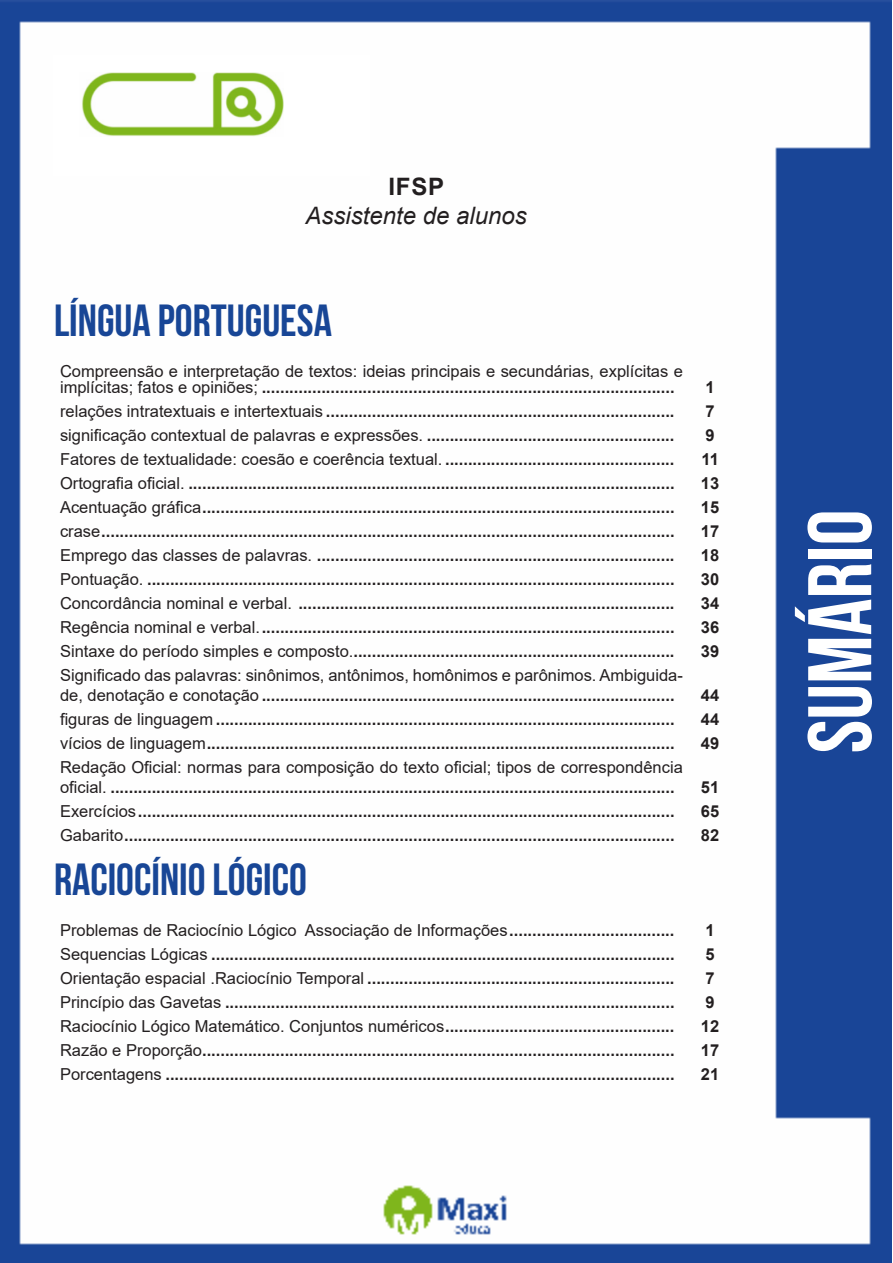
<style>
.page{position:relative;width:893px;height:1263px;background:#fff}
.page>*{position:absolute;margin:0;border:0;box-sizing:border-box;transform-origin:0 0}
.t1{font:700 90px "Bebas Neue";color:#fff}
.t2{font:700 45px "Bebas Neue";color:#184696}
.t3{font:italic 24px "Arial";color:#231f20}
.t4{font:700 24px "Arial";color:#231f20}
.ALTERNATIVAS{font:700 16.5px/19.8px "Arial";color:#231f20}
.ALTERNATIVAS-2{font:16.5px/16.5px "Arial";color:#231f20}
.INDICE{font:700 16.5px "Arial";color:#231f20}
.s1{font-weight:700}
.s2{font-weight:400}
</style>
<div class="page">
<img style="left:0;top:0;width:892px;height:1263px">
<div style="left:53px;top:55px;width:317px;height:121px;background:#fff"></div>
<img style="left:82px;top:72px;width:201px;height:64px">
<p class="t4" style="left:388px;top:170px;width:57px">IFSP</p>
<p class="t3" style="left:305px;top:200px;width:223px">Assistente de alunos</p>
<p class="t2" style="left:54px;top:295px;width:279px">LÍNGUA PORTUGUESA</p>
<p class="ALTERNATIVAS-2" style="left:60px;top:363px;width:624px">Compreensão e interpretação de textos: ideias principais e secundárias, explícitas e implícitas; fatos e opiniões; <span class="s1">..........................................................................................</span></p>
<p class="INDICE" style="left:705px;top:376px;width:11px">1</p>
<p class="ALTERNATIVAS" style="left:60px;top:402px;width:616px"><span class="s2">relações intratextuais e intertextuais</span> ............................................................................</p>
<p class="INDICE" style="left:705px;top:400px;width:11px">7</p>
<p class="ALTERNATIVAS" style="left:60px;top:426px;width:616px"><span class="s2">significação contextual de palavras e expressões.</span> ......................................................</p>
<p class="INDICE" style="left:705px;top:424px;width:11px">9</p>
<p class="ALTERNATIVAS" style="left:60px;top:450px;width:616px"><span class="s2">Fatores de textualidade: coesão e coerência textual.</span> ..................................................</p>
<p class="INDICE" style="left:701px;top:448px;width:19px">11</p>
<p class="ALTERNATIVAS" style="left:60px;top:474px;width:616px"><span class="s2">Ortografia oficial.</span> ..........................................................................................................</p>
<p class="INDICE" style="left:701px;top:472px;width:20px">13</p>
<p class="ALTERNATIVAS" style="left:60px;top:498px;width:616px"><span class="s2">Acentuação gráfica</span>.......................................................................................................</p>
<p class="INDICE" style="left:701px;top:496px;width:20px">15</p>
<p class="ALTERNATIVAS" style="left:60px;top:522px;width:616px"><span class="s2">crase</span>.............................................................................................................................</p>
<p class="INDICE" style="left:701px;top:520px;width:20px">17</p>
<p class="ALTERNATIVAS" style="left:60px;top:546px;width:616px"><span class="s2">Emprego das classes de palavras.</span> ..............................................................................</p>
<p class="INDICE" style="left:701px;top:544px;width:20px">18</p>
<p class="ALTERNATIVAS" style="left:60px;top:570px;width:616px"><span class="s2">Pontuação.</span> ...................................................................................................................</p>
<p class="INDICE" style="left:701px;top:568px;width:20px">30</p>
<p class="ALTERNATIVAS" style="left:60px;top:594px;width:616px"><span class="s2">Concordância nominal e verbal.</span> ..................................................................................</p>
<p class="INDICE" style="left:701px;top:592px;width:20px">34</p>
<p class="ALTERNATIVAS" style="left:60px;top:618px;width:616px"><span class="s2">Regência nominal e verbal.</span>..........................................................................................</p>
<p class="INDICE" style="left:701px;top:616px;width:20px">36</p>
<p class="ALTERNATIVAS" style="left:60px;top:642px;width:616px"><span class="s2">Sintaxe do período simples e composto.</span>......................................................................</p>
<p class="INDICE" style="left:701px;top:640px;width:20px">39</p>
<p class="ALTERNATIVAS-2" style="left:60px;top:666px;width:624px;line-height:19.8px">Significado das palavras: sinônimos, antônimos, homônimos e parônimos. Ambiguida&shy;de, denotação e conotação <span class="s1">..........................................................................................</span></p>
<p class="INDICE" style="left:701px;top:684px;width:20px">44</p>
<p class="ALTERNATIVAS" style="left:60px;top:710px;width:616px"><span class="s2">figuras de linguagem</span> ....................................................................................................</p>
<p class="INDICE" style="left:701px;top:708px;width:20px">44</p>
<p class="ALTERNATIVAS" style="left:60px;top:734px;width:616px"><span class="s2">vícios de linguagem</span>......................................................................................................</p>
<p class="INDICE" style="left:701px;top:732px;width:20px">49</p>
<p class="ALTERNATIVAS" style="left:60px;top:758px;width:624px"><span class="s2">Redação Oficial: normas para composição do texto oficial; tipos de correspondência oficial.</span> ...........................................................................................................................</p>
<p class="INDICE" style="left:701px;top:776px;width:20px">51</p>
<p class="ALTERNATIVAS" style="left:60px;top:801px;width:616px"><span class="s2">Exercícios</span>.....................................................................................................................</p>
<p class="INDICE" style="left:701px;top:800px;width:20px">65</p>
<p class="ALTERNATIVAS" style="left:60px;top:825px;width:616px"><span class="s2">Gabarito</span>........................................................................................................................</p>
<p class="INDICE" style="left:701px;top:824px;width:20px">82</p>
<p class="t2" style="left:54px;top:855px;width:254px">RACIOCÍNIO LÓGICO</p>
<p class="ALTERNATIVAS-2" style="left:60px;top:922px;width:616px">Problemas de Raciocínio Lógico Associação de Informações<span class="s1">....................................</span></p>
<p class="INDICE" style="left:705px;top:919px;width:11px">1</p>
<p class="ALTERNATIVAS" style="left:60px;top:944px;width:616px"><span class="s2">Sequencias Lógicas</span> .....................................................................................................</p>
<p class="INDICE" style="left:705px;top:943px;width:11px">5</p>
<p class="ALTERNATIVAS" style="left:60px;top:969px;width:616px"><span class="s2">Orientação espacial .Raciocínio Temporal</span> ...................................................................</p>
<p class="INDICE" style="left:705px;top:967px;width:11px">7</p>
<p class="ALTERNATIVAS" style="left:60px;top:993px;width:616px"><span class="s2">Princípio das Gavetas</span> ..................................................................................................</p>
<p class="INDICE" style="left:705px;top:991px;width:11px">9</p>
<p class="ALTERNATIVAS" style="left:60px;top:1017px;width:616px"><span class="s2">Raciocínio Lógico Matemático. Conjuntos numéricos</span>..................................................</p>
<p class="INDICE" style="left:701px;top:1015px;width:20px">12</p>
<p class="ALTERNATIVAS" style="left:60px;top:1041px;width:616px"><span class="s2">Razão e Proporção</span>.......................................................................................................</p>
<p class="INDICE" style="left:701px;top:1039px;width:20px">17</p>
<p class="ALTERNATIVAS" style="left:60px;top:1065px;width:616px"><span class="s2">Porcentagens</span> ...............................................................................................................</p>
<p class="INDICE" style="left:701px;top:1063px;width:20px">21</p>
<h1 class="t1" style="left:791px;top:753px;width:245px;rotate:-90deg">SUMÁRIO</h1>
</div>
